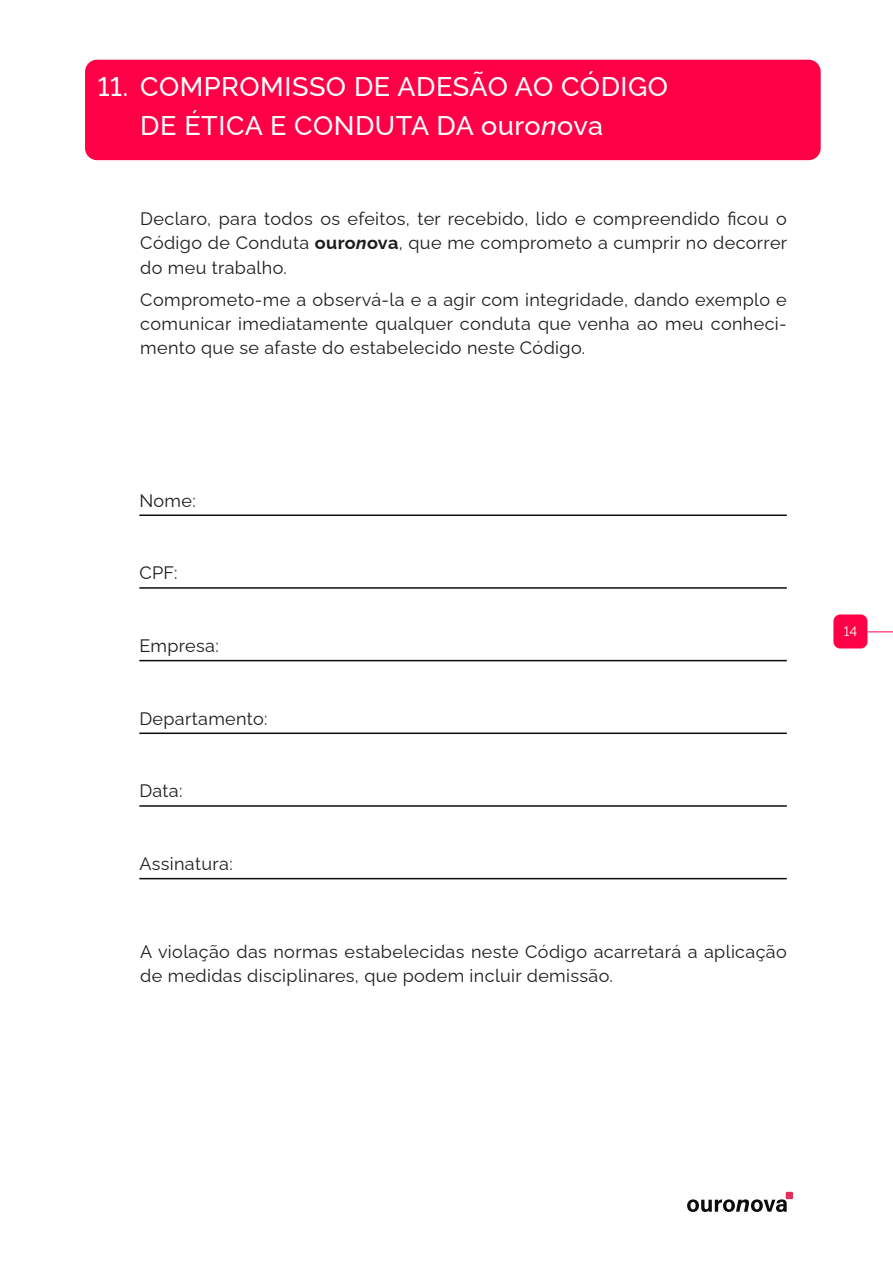
<style>
.page{position:relative;width:893px;height:1263px;background:#fff}
.page>*{position:absolute;margin:0;border:0;box-sizing:border-box;transform-origin:0 0}
.t1{font:500 27px/39px "Raleway";letter-spacing:.02em;color:#fff}
.t2{font:18px/24px "Raleway";letter-spacing:.02em;color:#1d1d1b;text-align:justify}
.t3{font:13.5px "Raleway";color:#fff}
.s1{font-style:italic}
.s2{font-weight:700}
.s3{font-weight:700;font-style:italic}
</style>
<div class="page">
<div style="left:833px;top:614px;width:34px;height:34px;background:#ff0046;border-radius:7px"></div>
<svg style="left:867px;top:631px;width:26px;height:1px"></svg>
<svg style="left:687px;top:1199px;width:100px;height:13px"></svg>
<div style="left:786px;top:1192px;width:7px;height:7px;background:#e72e56"></div>
<div style="left:85px;top:60px;width:736px;height:100px;background:#ff0046;border-radius:12px"></div>
<hr style="left:139px;top:514px;width:648px;height:2px;background:#0d0d0d">
<hr style="left:139px;top:587px;width:648px;height:2px;background:#0d0d0d">
<hr style="left:139px;top:660px;width:648px;height:1px;background:#0d0d0d">
<hr style="left:139px;top:732px;width:648px;height:2px;background:#0d0d0d">
<hr style="left:139px;top:805px;width:648px;height:2px;background:#0d0d0d">
<hr style="left:139px;top:878px;width:648px;height:1px;background:#0d0d0d">
<h1 class="t1" style="left:140px;top:67px;width:529px;text-indent:-43px">11. COMPROMISSO DE ADESÃO AO CÓDIGO<br>DE ÉTICA E CONDUTA DA ouro<span class="s1">n</span>ova</h1>
<p class="t2" style="left:140px;top:207px;width:648px">Declaro, para todos os efeitos, ter recebido, lido e compreendido ficou o Código de Conduta <span class="s2">ouro</span><span class="s3">n</span><span class="s2">ova</span>, que me comprometo a cumprir no decorrer do meu trabalho.</p>
<p class="t2" style="left:140px;top:288px;width:648px">Comprometo-me a observá-la e a agir com integridade, dando exemplo e comunicar imediatamente qualquer conduta que venha ao meu conheci&shy;mento que se afaste do estabelecido neste Código.</p>
<p class="t2" style="left:139px;top:488px;width:58px">Nome:</p>
<p class="t2" style="left:139px;top:561px;width:40px">CPF:</p>
<p class="t2" style="left:139px;top:634px;width:81px">Empresa:</p>
<p class="t2" style="left:139px;top:706px;width:130px">Departamento:</p>
<p class="t2" style="left:139px;top:779px;width:45px">Data:</p>
<p class="t2" style="left:139px;top:852px;width:95px">Assinatura:</p>
<p class="t2" style="left:140px;top:939px;width:648px">A violação das normas estabelecidas neste Código acarretará a aplicação de medidas disciplinares, que podem incluir demissão.</p>
<p class="t3" style="left:844px;top:624px;width:15px">14</p>
</div>
